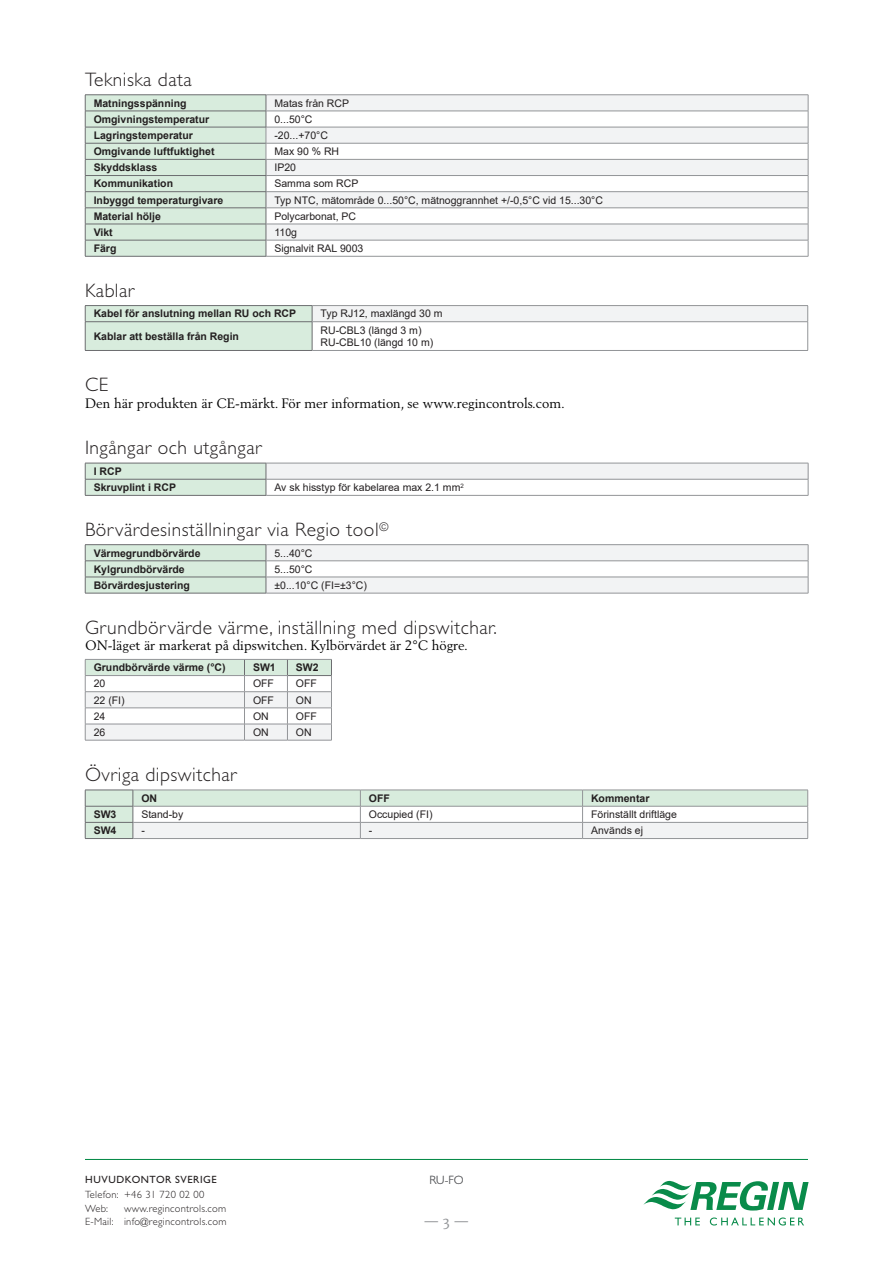
<style>
.page{position:relative;width:893px;height:1263px;background:#fff}
.page>*{position:absolute;margin:0;border:0;box-sizing:border-box;transform-origin:0 0}
.Body1{font:300 19.5px "Gill Sans Std";letter-spacing:.025em;color:#231f20}
.TechnicalData{font:300 19.5px "Gill Sans Std";letter-spacing:.025em;color:#231f20}
.Body1-2{font:13.5px "Berling LT Std";color:#000}
.t1{font:300 12px "Gill Sans Std";color:#6c6d70}
.TableBody{font:10.5px "Arial";color:#231f20}
.TableHeader{font:700 10.5px "Arial";color:#231f20}
.t2{font:300 10.5px/13.5px "Gill Sans Std";letter-spacing:.025em;color:#231f20}
.ArtNr{font:10.5px "Arial";color:#231f20}
.t3{font:10.5px "Gill Sans Std";letter-spacing:.055em;color:#231f20}
</style>
<div class="page">
<svg style="left:643px;top:1180px;width:166px;height:30px"></svg>
<svg style="left:675px;top:1217px;width:25px;height:8px"></svg>
<svg style="left:710px;top:1217px;width:94px;height:8px"></svg>
<hr style="left:85px;top:1159px;width:723px;height:1px;background:#098b4a">
<svg style="left:267px;top:96px;width:541px;height:144px;fill:#f2f3f4"></svg>
<hr style="left:266px;top:95px;width:542px;height:1px;background:#939598">
<hr style="left:266px;top:143px;width:542px;height:1px;background:#939598">
<hr style="left:266px;top:175px;width:542px;height:1px;background:#939598">
<hr style="left:266px;top:111px;width:542px;height:1px;background:#939598">
<hr style="left:266px;top:127px;width:542px;height:1px;background:#939598">
<hr style="left:266px;top:159px;width:542px;height:1px;background:#939598">
<hr style="left:266px;top:191px;width:542px;height:1px;background:#939598">
<svg style="left:808px;top:95px;width:1px;height:161px"></svg>
<svg style="left:85px;top:95px;width:182px;height:161px;background:#d1e4d6"></svg>
<hr style="left:85px;top:143px;width:181px;height:1px;background:#6c6d70">
<hr style="left:85px;top:191px;width:181px;height:1px;background:#6c6d70">
<hr style="left:266px;top:208px;width:542px;height:1px;background:#939598">
<hr style="left:266px;top:224px;width:542px;height:1px;background:#939598">
<hr style="left:266px;top:240px;width:542px;height:1px;background:#939598">
<hr style="left:266px;top:256px;width:542px;height:1px;background:#939598">
<hr style="left:85px;top:208px;width:181px;height:1px;background:#6c6d70">
<hr style="left:85px;top:224px;width:181px;height:1px;background:#6c6d70">
<hr style="left:85px;top:240px;width:181px;height:1px;background:#6c6d70">
<hr style="left:85px;top:256px;width:181px;height:1px;background:#6c6d70">
<div style="left:312px;top:306px;width:496px;height:16px;background:#f2f3f4"></div>
<hr style="left:85px;top:305px;width:227px;height:1px;background:#6c6d70">
<hr style="left:312px;top:305px;width:496px;height:1px;background:#939598">
<svg style="left:85px;top:306px;width:228px;height:44px;background:#d4e7d9"></svg>
<hr style="left:85px;top:350px;width:227px;height:1px;background:#6c6d70">
<hr style="left:312px;top:321px;width:496px;height:1px;background:#939598">
<svg style="left:807px;top:306px;width:1px;height:44px"></svg>
<hr style="left:312px;top:350px;width:496px;height:1px;background:#939598">
<div style="left:266px;top:463px;width:542px;height:16px;background:#f2f3f4"></div>
<hr style="left:266px;top:463px;width:542px;height:1px;background:#939598">
<hr style="left:85px;top:495px;width:181px;height:1px;background:#6c6d70">
<hr style="left:266px;top:479px;width:542px;height:1px;background:#939598">
<svg style="left:808px;top:463px;width:1px;height:32px"></svg>
<svg style="left:85px;top:463px;width:182px;height:32px;background:#d1e4d6"></svg>
<hr style="left:266px;top:495px;width:542px;height:1px;background:#939598">
<hr style="left:85px;top:544px;width:181px;height:1px;background:#6c6d70">
<hr style="left:266px;top:544px;width:542px;height:1px;background:#939598">
<hr style="left:85px;top:593px;width:181px;height:1px;background:#6c6d70">
<svg style="left:85px;top:545px;width:724px;height:48px"></svg>
<hr style="left:266px;top:593px;width:542px;height:1px;background:#939598">
<hr style="left:287px;top:740px;width:45px;height:1px;background:#939598">
<svg style="left:85px;top:659px;width:247px;height:81px"></svg>
<hr style="left:85px;top:708px;width:159px;height:1px;background:#939598">
<hr style="left:244px;top:708px;width:43px;height:1px;background:#939598">
<hr style="left:85px;top:724px;width:159px;height:1px;background:#939598">
<hr style="left:244px;top:724px;width:43px;height:1px;background:#939598">
<hr style="left:85px;top:740px;width:159px;height:1px;background:#939598">
<hr style="left:244px;top:740px;width:43px;height:1px;background:#939598">
<hr style="left:85px;top:838px;width:48px;height:1px;background:#6c6d70">
<svg style="left:85px;top:790px;width:723px;height:48px"></svg>
<hr style="left:133px;top:838px;width:227px;height:1px;background:#939598">
<hr style="left:360px;top:838px;width:223px;height:1px;background:#939598">
<hr style="left:583px;top:838px;width:225px;height:1px;background:#939598">
<p class="Body1" style="left:85px;top:68px;width:108px">Tekniska data</p>
<p class="TableHeader" style="left:94px;top:96px;width:94px">Matningsspänning</p>
<p class="TableBody" style="left:274px;top:96px;width:76px">Matas från RCP</p>
<p class="TableHeader" style="left:94px;top:112px;width:117px">Omgivningstemperatur</p>
<p class="TableBody" style="left:274px;top:112px;width:40px">0...50°C</p>
<p class="TableHeader" style="left:94px;top:128px;width:101px">Lagringstemperatur</p>
<p class="TableBody" style="left:274px;top:128px;width:55px">-20...+70°C</p>
<p class="TableHeader" style="left:94px;top:144px;width:122px">Omgivande luftfuktighet</p>
<p class="TableBody" style="left:274px;top:144px;width:66px">Max 90 % RH</p>
<p class="TableHeader" style="left:94px;top:160px;width:65px">Skyddsklass</p>
<p class="TableBody" style="left:274px;top:160px;width:23px">IP20</p>
<p class="TableHeader" style="left:94px;top:176px;width:81px">Kommunikation</p>
<p class="TableBody" style="left:274px;top:176px;width:86px">Samma som RCP</p>
<p class="TableHeader" style="left:94px;top:192px;width:131px">Inbyggd temperaturgivare</p>
<p class="TableBody" style="left:274px;top:193px;width:330px">Typ NTC, mätområde 0...50°C, mätnoggrannhet +/-0,5°C vid 15...30°C</p>
<p class="TableHeader" style="left:94px;top:209px;width:69px">Material hölje</p>
<p class="TableBody" style="left:274px;top:209px;width:83px">Polycarbonat, PC</p>
<p class="TableHeader" style="left:94px;top:225px;width:21px">Vikt</p>
<p class="TableBody" style="left:274px;top:225px;width:24px">110g</p>
<p class="TableHeader" style="left:94px;top:241px;width:24px">Färg</p>
<p class="TableBody" style="left:274px;top:241px;width:90px">Signalvit RAL 9003</p>
<p class="Body1" style="left:85px;top:279px;width:51px">Kablar</p>
<p class="TableHeader" style="left:94px;top:306px;width:204px">Kabel för anslutning mellan RU och RCP</p>
<p class="TableBody" style="left:321px;top:307px;width:123px">Typ RJ12, maxlängd 30 m</p>
<p class="TableHeader" style="left:94px;top:329px;width:147px">Kablar att beställa från Regin</p>
<p class="TableBody" style="left:321px;top:323px;width:102px">RU-CBL3 (längd 3 m)</p>
<p class="TableBody" style="left:321px;top:335px;width:114px">RU-CBL10 (längd 10 m)</p>
<p class="Body1" style="left:85px;top:374px;width:25px">CE</p>
<p class="Body1-2" style="left:85px;top:395px;width:481px">Den här produkten är CE-märkt. För mer information, se www.regincontrols.com.</p>
<p class="Body1" style="left:85px;top:437px;width:178px">Ingångar och utgångar</p>
<p class="TableHeader" style="left:94px;top:464px;width:30px">I RCP</p>
<p class="TableHeader" style="left:94px;top:480px;width:84px">Skruvplint i RCP</p>
<p class="TableBody" style="left:274px;top:480px;width:191px">Av sk hisstyp för kabelarea max 2.1 mm<sup>2</sup></p>
<p class="TechnicalData" style="left:85px;top:518px;width:305px">Börvärdesinställningar via Regio tool<sup>©</sup></p>
<p class="TableHeader" style="left:94px;top:545px;width:108px">Värmegrundbörvärde</p>
<p class="TableBody" style="left:274px;top:546px;width:40px">5...40°C</p>
<p class="TableHeader" style="left:94px;top:562px;width:93px">Kylgrundbörvärde</p>
<p class="TableBody" style="left:274px;top:562px;width:40px">5...50°C</p>
<p class="TableHeader" style="left:94px;top:578px;width:98px">Börvärdesjustering</p>
<p class="TableBody" style="left:274px;top:578px;width:94px">±0...10°C (FI=±3°C)</p>
<p class="Body1" style="left:85px;top:616px;width:413px">Grundbörvärde värme, inställning med dipswitchar.</p>
<p class="Body1-2" style="left:85px;top:637px;width:384px">ON-läget är markerat på dipswitchen. Kylbörvärdet är 2°C högre.</p>
<p class="TableHeader" style="left:94px;top:660px;width:133px">Grundbörvärde värme (°C)</p>
<p class="TableHeader" style="left:253px;top:660px;width:24px">SW1</p>
<p class="TableHeader" style="left:296px;top:660px;width:24px">SW2</p>
<p class="ArtNr" style="left:94px;top:676px;width:13px">20</p>
<p class="ArtNr" style="left:253px;top:676px;width:22px">OFF</p>
<p class="TableBody" style="left:296px;top:676px;width:23px">OFF</p>
<p class="ArtNr" style="left:94px;top:693px;width:32px">22 (FI)</p>
<p class="ArtNr" style="left:253px;top:693px;width:22px">OFF</p>
<p class="TableBody" style="left:296px;top:693px;width:17px">ON</p>
<p class="ArtNr" style="left:94px;top:709px;width:13px">24</p>
<p class="ArtNr" style="left:253px;top:709px;width:17px">ON</p>
<p class="TableBody" style="left:296px;top:709px;width:23px">OFF</p>
<p class="ArtNr" style="left:94px;top:725px;width:13px">26</p>
<p class="ArtNr" style="left:253px;top:725px;width:17px">ON</p>
<p class="TableBody" style="left:296px;top:725px;width:17px">ON</p>
<p class="Body1" style="left:85px;top:763px;width:153px">Övriga dipswitchar</p>
<p class="TableHeader" style="left:141px;top:791px;width:17px">ON</p>
<p class="TableHeader" style="left:369px;top:791px;width:22px">OFF</p>
<p class="TableHeader" style="left:591px;top:791px;width:60px">Kommentar</p>
<p class="TableHeader" style="left:94px;top:807px;width:24px">SW3</p>
<p class="TableBody" style="left:141px;top:807px;width:44px">Stand-by</p>
<p class="TableBody" style="left:369px;top:807px;width:65px">Occupied (FI)</p>
<p class="TableBody" style="left:591px;top:807px;width:87px">Förinställt driftläge</p>
<p class="TableHeader" style="left:94px;top:823px;width:24px">SW4</p>
<p class="TableBody" style="left:141px;top:823px;width:5px">-</p>
<p class="TableBody" style="left:369px;top:823px;width:5px">-</p>
<p class="TableBody" style="left:591px;top:823px;width:53px">Används ej</p>
<p class="t3" style="left:85px;top:1173px;width:133px">HUVUDKONTOR SVERIGE</p>
<p class="t2" style="left:85px;top:1188px;width:121px">Telefon: +46 31 720 02 00<br>Web:</p>
<p class="t2" style="left:85px;top:1201px;width:143px;text-align:right">www.regincontrols.com<br>E-Mail: info@regincontrols.com</p>
<p class="t1" style="left:429px;top:1173px;width:36px">RU-FO</p>
</div>
